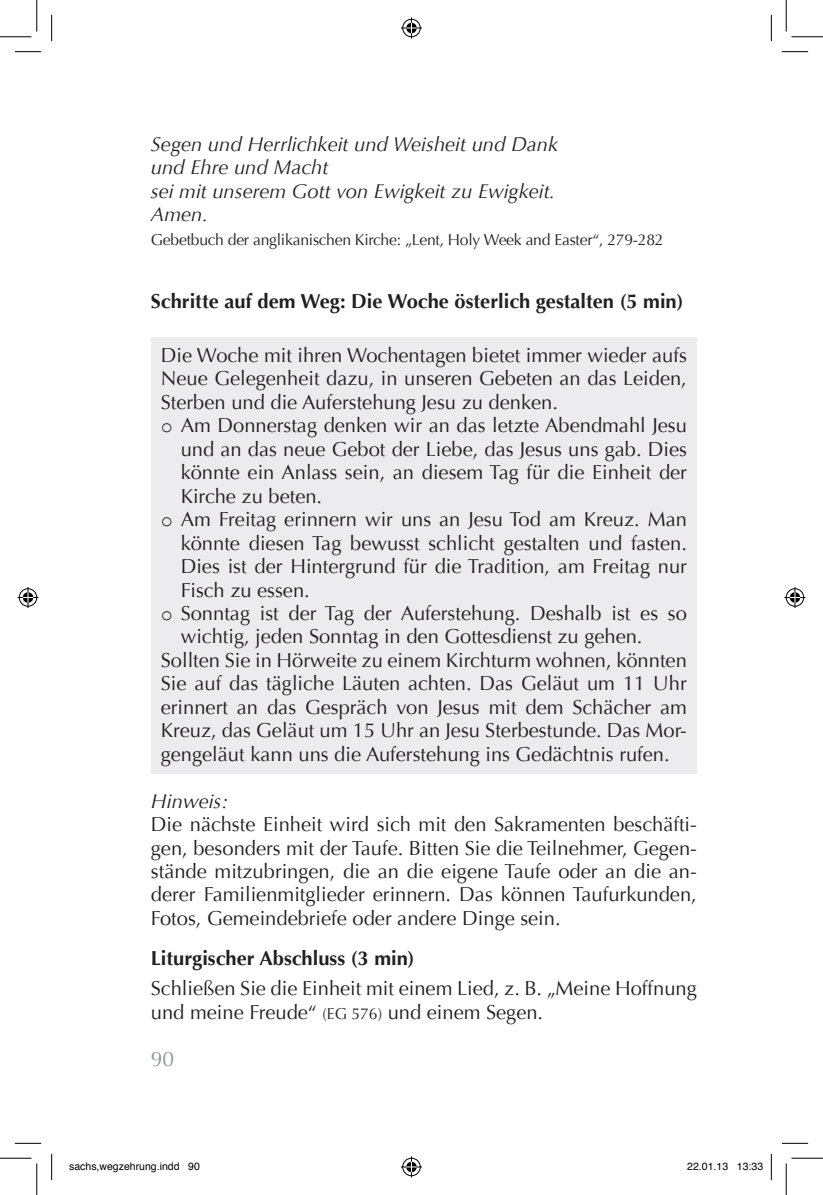
<style>
.page{position:relative;width:823px;height:1195px;background:#fff}
.page>*{position:absolute;margin:0;border:0;box-sizing:border-box;transform-origin:0 0}
.t1{font:21px "Optima";color:#939598}
.t2{font:20.12px/23.4px "Optima";color:#231f20;text-align:justify}
.t3{font:italic 20.12px/23.4px "Optima";color:#231f20}
.t4{font:700 20.12px "Optima";color:#231f20}
.t5{font:15.75px "Optima";letter-spacing:-.015em;color:#231f20}
.t6{font:10.5px "Helvetica";color:#000}
.s1{font-family:"Courier New"}
.s2{font-size:15.75px}
</style>
<div class="page">
<div style="left:151px;top:337px;width:546px;height:436px;background:#ececee"></div>
<svg style="left:15px;top:51px;width:26px;height:1px"></svg>
<svg style="left:781px;top:51px;width:27px;height:1px"></svg>
<svg style="left:15px;top:1143px;width:26px;height:1px"></svg>
<svg style="left:781px;top:1143px;width:27px;height:1px"></svg>
<svg style="left:51px;top:15px;width:1px;height:26px"></svg>
<svg style="left:51px;top:1153px;width:1px;height:27px"></svg>
<svg style="left:771px;top:15px;width:1px;height:26px"></svg>
<svg style="left:771px;top:1153px;width:1px;height:27px"></svg>
<hr style="left:0;top:36px;width:32px;height:1px;background:#000">
<hr style="left:791px;top:36px;width:32px;height:1px;background:#000">
<hr style="left:0;top:1158px;width:32px;height:1px;background:#000">
<hr style="left:791px;top:1158px;width:32px;height:1px;background:#000">
<hr style="left:36px;top:0;width:1px;height:32px;background:#000">
<hr style="left:36px;top:1163px;width:1px;height:32px;background:#000">
<hr style="left:786px;top:0;width:1px;height:32px;background:#000">
<hr style="left:786px;top:1163px;width:1px;height:32px;background:#000">
<svg style="left:401px;top:18px;width:21px;height:21px"></svg>
<svg style="left:401px;top:1156px;width:21px;height:21px"></svg>
<svg style="left:18px;top:587px;width:21px;height:21px"></svg>
<svg style="left:784px;top:587px;width:21px;height:21px"></svg>
<p class="t3" style="left:151px;top:132px;width:409px">Segen und Herrlichkeit und Weisheit und Dank und Ehre und Macht<br>sei mit unserem Gott von Ewigkeit zu Ewigkeit.<br>Amen.</p>
<p class="t5" style="left:151px;top:230px;width:514px">Gebetbuch der anglikanischen Kirche: „Lent, Holy Week and Easter“, 279-282</p>
<p class="t4" style="left:151px;top:289px;width:534px">Schritte auf dem Weg: Die Woche österlich gestalten (5 min)</p>
<p class="t2" style="left:161px;top:344px;width:527px">Die Woche mit ihren Wochentagen bietet immer wieder aufs</p>
<p class="t2" style="left:161px;top:367px;width:527px">Neue Gelegenheit dazu, in unseren Gebeten an das Leiden,</p>
<p class="t2" style="left:161px;top:391px;width:398px">Sterben und die Auferstehung Jesu zu denken.</p>
<p class="t2" style="left:161px;top:414px;width:527px"><span class="s1">o</span> Am Donnerstag denken wir an das letzte Abendmahl Jesu</p>
<p class="t2" style="left:181px;top:437px;width:507px">und an das neue Gebot der Liebe, das Jesus uns gab. Dies</p>
<p class="t2" style="left:181px;top:461px;width:508px">könnte ein Anlass sein, an diesem Tag für die Einheit der</p>
<p class="t2" style="left:181px;top:484px;width:143px">Kirche zu beten.</p>
<p class="t2" style="left:161px;top:508px;width:527px"><span class="s1">o</span> Am Freitag erinnern wir uns an Jesu Tod am Kreuz. Man</p>
<p class="t2" style="left:181px;top:531px;width:508px">könnte diesen Tag bewusst schlicht gestalten und fasten.</p>
<p class="t2" style="left:181px;top:555px;width:508px">Dies ist der Hintergrund für die Tradition, am Freitag nur</p>
<p class="t2" style="left:181px;top:578px;width:131px">Fisch zu essen.</p>
<p class="t2" style="left:161px;top:602px;width:527px"><span class="s1">o</span> Sonntag ist der Tag der Auferstehung. Deshalb ist es so</p>
<p class="t2" style="left:181px;top:625px;width:463px">wichtig, jeden Sonntag in den Gottesdienst zu gehen.</p>
<p class="t2" style="left:161px;top:648px;width:527px">Sollten Sie in Hörweite zu einem Kirchturm wohnen, könnten</p>
<p class="t2" style="left:161px;top:672px;width:527px">Sie auf das tägliche Läuten achten. Das Geläut um 11 Uhr</p>
<p class="t2" style="left:161px;top:695px;width:527px">erinnert an das Gespräch von Jesus mit dem Schächer am</p>
<p class="t2" style="left:161px;top:719px;width:527px">Kreuz, das Geläut um 15 Uhr an Jesu Sterbestunde. Das Mor-</p>
<p class="t2" style="left:161px;top:742px;width:510px">gengeläut kann uns die Auferstehung ins Gedächtnis rufen.</p>
<p class="t3" style="left:151px;top:789px;width:79px">Hinweis:</p>
<p class="t2" style="left:151px;top:813px;width:547px">Die nächste Einheit wird sich mit den Sakramenten beschäfti&shy;gen, besonders mit der Taufe. Bitten Sie die Teilnehmer, Gegen&shy;stände mitzubringen, die an die eigene Taufe oder an die an&shy;derer Familienmitglieder erinnern. Das können Taufurkunden, Fotos, Gemeindebriefe oder andere Dinge sein.</p>
<p class="t4" style="left:151px;top:946px;width:265px">Liturgischer Abschluss (3 min)</p>
<p class="t2" style="left:151px;top:977px;width:547px">Schließen Sie die Einheit mit einem Lied, z. B. „Meine Hoffnung und meine Freude“ <span class="s2">(EG 576)</span> und einem Segen.</p>
<p class="t1" style="left:151px;top:1046px;width:25px">90</p>
<p class="t6" style="left:69px;top:1157px;width:132px">sachs,wegzehrung.indd 90</p>
<p class="t6" style="left:687px;top:1157px;width:77px">22.01.13 13:33</p>
</div>
